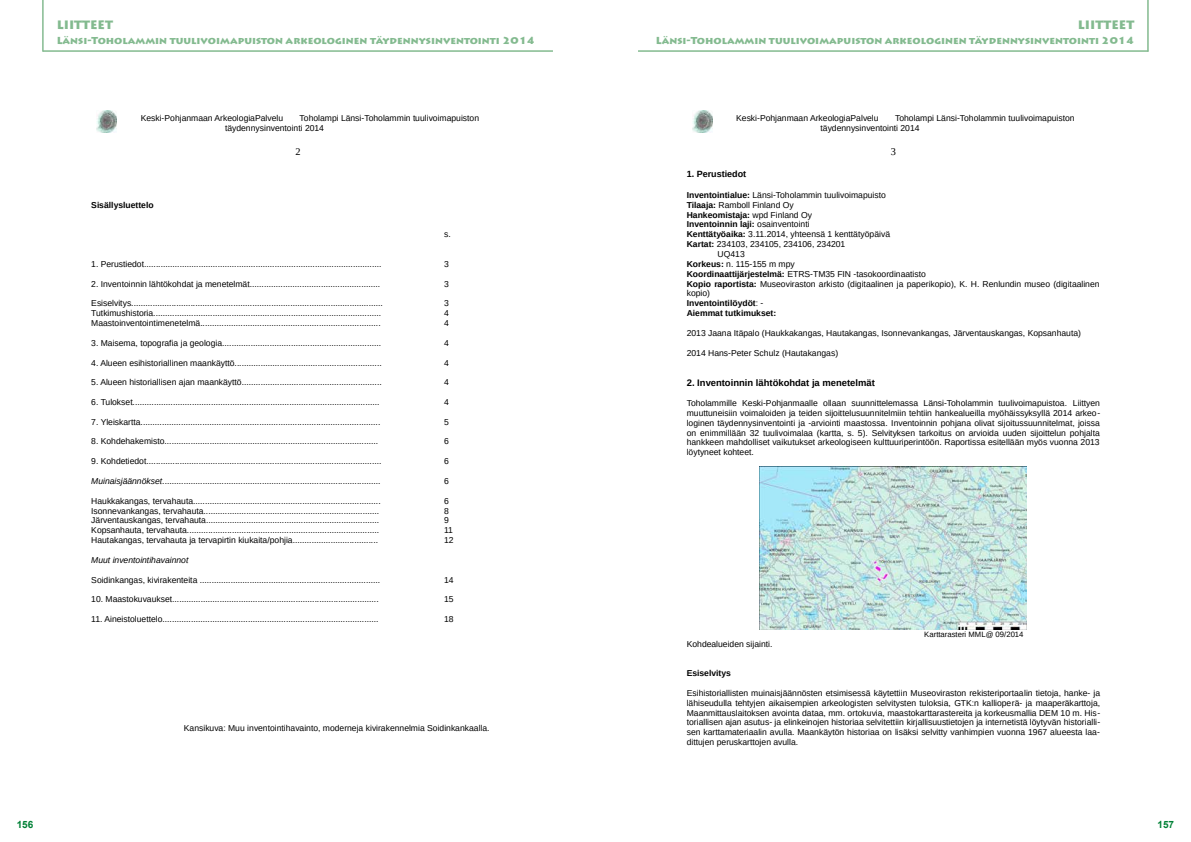
<style>
.page{position:relative;width:1191px;height:842px;background:#fff}
.page>*{position:absolute;margin:0;border:0;box-sizing:border-box;transform-origin:0 0}
.t1{font:900 12px "Lithos Pro";color:#83ba8f}
.t2{font:10.3px "Liberation Serif";color:#000}
.t3{font:900 10px "Lithos Pro";color:#83ba8f}
.t4{font:700 10px "Arial";color:#008136}
.t5{font:700 9.4px "Liberation Sans";color:#000}
.t6{font:700 9px "Liberation Sans";color:#000}
.t7{font:8.6px/9.9px "Liberation Sans";color:#000}
.t8{font:700 8.6px "Liberation Sans";color:#000}
.t9{font:italic 8.6px "Liberation Sans";color:#000}
.t10{font:7.7px "Liberation Sans";color:#000}
.s1{font-style:italic}
.s2{font-weight:700}
.s3{font-weight:400}
</style>
<div class="page">
<img style="left:97px;top:110px;width:20px;height:22px">
<img style="left:692px;top:110px;width:20px;height:22px">
<img style="left:759px;top:467px;width:268px;height:162px">
<hr style="left:43px;top:51px;width:510px;height:1px;background:#83ba8f">
<hr style="left:638px;top:51px;width:510px;height:1px;background:#83ba8f">
<hr style="left:42px;top:0;width:1px;height:52px;background:#83ba8f">
<hr style="left:1147px;top:0;width:1px;height:52px;background:#83ba8f">
<h1 class="t1" style="left:57px;top:17px;width:58px">LIITTEET</h1>
<h1 class="t1" style="left:1078px;top:17px;width:58px">LIITTEET</h1>
<p class="t3" style="left:57px;top:34px;width:480px">Länsi-Toholammin tuulivoimapuiston arkeologinen täydennysinventointi 2014</p>
<p class="t3" style="left:656px;top:34px;width:480px">Länsi-Toholammin tuulivoimapuiston arkeologinen täydennysinventointi 2014</p>
<p class="t7" style="left:141px;top:113px;width:144px">Keski-Pohjanmaan ArkeologiaPalvelu</p>
<p class="t7" style="left:225px;top:113px;width:255px;line-height:10.6px;text-indent:74px">Toholampi Länsi-Toholammin tuulivoimapuiston täydennysinventointi 2014</p>
<p class="t2" style="left:295px;top:145px;width:7px">2</p>
<p class="t8" style="left:91px;top:202px;width:64px">Sisällysluettelo</p>
<p class="t7" style="left:444px;top:230px;width:8px">s.</p>
<p class="t7" style="left:91px;top:259px;width:292px">1. Perustiedot....................................................................................................</p>
<p class="t7" style="left:444px;top:259px;width:6px">3</p>
<p class="t7" style="left:91px;top:279px;width:290px">2. Inventoinnin lähtökohdat ja menetelmät.......................................................</p>
<p class="t7" style="left:444px;top:279px;width:6px">3</p>
<p class="t7" style="left:91px;top:299px;width:293px">Esiselvitys..........................................................................................................</p>
<p class="t7" style="left:444px;top:299px;width:6px">3</p>
<p class="t7" style="left:91px;top:309px;width:291px">Tutkimushistoria................................................................................................</p>
<p class="t7" style="left:444px;top:309px;width:6px">4</p>
<p class="t7" style="left:91px;top:318px;width:291px">Maastoinventointimenetelmä............................................................................</p>
<p class="t7" style="left:444px;top:318px;width:6px">4</p>
<p class="t7" style="left:91px;top:338px;width:291px">3. Maisema, topografia ja geologia...................................................................</p>
<p class="t7" style="left:444px;top:338px;width:6px">4</p>
<p class="t7" style="left:91px;top:358px;width:292px">4. Alueen esihistoriallinen maankäyttö..............................................................</p>
<p class="t7" style="left:444px;top:358px;width:6px">4</p>
<p class="t7" style="left:91px;top:378px;width:292px">5. Alueen historiallisen ajan maankäyttö...........................................................</p>
<p class="t7" style="left:444px;top:378px;width:6px">4</p>
<p class="t7" style="left:91px;top:397px;width:290px">6. Tulokset........................................................................................................</p>
<p class="t7" style="left:444px;top:397px;width:6px">4</p>
<p class="t7" style="left:91px;top:417px;width:291px">7. Yleiskartta.....................................................................................................</p>
<p class="t7" style="left:444px;top:417px;width:6px">5</p>
<p class="t7" style="left:91px;top:437px;width:288px">8. Kohdehakemisto..........................................................................................</p>
<p class="t7" style="left:444px;top:437px;width:6px">6</p>
<p class="t7" style="left:91px;top:456px;width:292px">9. Kohdetiedot...................................................................................................</p>
<p class="t7" style="left:444px;top:456px;width:6px">6</p>
<p class="t7" style="left:91px;top:476px;width:291px"><span class="s1">Muinaisjäännökset</span>............................................................................................</p>
<p class="t7" style="left:444px;top:476px;width:6px">6</p>
<p class="t7" style="left:91px;top:496px;width:291px">Haukkakangas, tervahauta...............................................................................</p>
<p class="t7" style="left:444px;top:496px;width:6px">6</p>
<p class="t7" style="left:91px;top:506px;width:289px">Isonnevankangas, tervahauta..........................................................................</p>
<p class="t7" style="left:444px;top:506px;width:6px">8</p>
<p class="t7" style="left:91px;top:516px;width:289px">Järventauskangas, tervahauta.........................................................................</p>
<p class="t7" style="left:444px;top:516px;width:6px">9</p>
<p class="t7" style="left:91px;top:526px;width:289px">Kopsanhauta, tervahauta.................................................................................</p>
<p class="t7" style="left:444px;top:526px;width:10px">11</p>
<p class="t7" style="left:91px;top:535px;width:288px">Hautakangas, tervahauta ja tervapirtin kiukaita/pohjia....................................</p>
<p class="t7" style="left:444px;top:535px;width:11px">12</p>
<p class="t9" style="left:91px;top:557px;width:99px">Muut inventointihavainnot</p>
<p class="t7" style="left:91px;top:575px;width:290px">Soidinkangas, kivirakenteita ............................................................................</p>
<p class="t7" style="left:444px;top:575px;width:11px">14</p>
<p class="t7" style="left:91px;top:595px;width:289px">10. Maastokuvaukset.......................................................................................</p>
<p class="t7" style="left:444px;top:595px;width:11px">15</p>
<p class="t7" style="left:91px;top:614px;width:289px">11. Aineistoluettelo...........................................................................................</p>
<p class="t7" style="left:444px;top:614px;width:11px">18</p>
<p class="t7" style="left:184px;top:723px;width:307px">Kansikuva: Muu inventointihavainto, moderneja kivirakennelmia Soidinkankaalla.</p>
<p class="t7" style="left:736px;top:113px;width:144px">Keski-Pohjanmaan ArkeologiaPalvelu</p>
<p class="t7" style="left:820px;top:113px;width:255px;line-height:10.6px;text-indent:74px">Toholampi Länsi-Toholammin tuulivoimapuiston täydennysinventointi 2014</p>
<p class="t2" style="left:891px;top:145px;width:7px">3</p>
<p class="t6" style="left:687px;top:171px;width:61px">1. Perustiedot</p>
<p class="t7" style="left:687px;top:190px;width:201px"><span class="s2">Inventointialue:</span> Länsi-Toholammin tuulivoimapuisto</p>
<p class="t7" style="left:687px;top:200px;width:109px"><span class="s2">Tilaaja:</span> Ramboll Finland Oy</p>
<p class="t8" style="left:687px;top:211px;width:127px">Hankeomistaja: <span class="s3">wpd Finland Oy</span></p>
<p class="t8" style="left:687px;top:221px;width:124px">Inventoinnin laji: <span class="s3">osainventointi</span></p>
<p class="t7" style="left:687px;top:230px;width:205px"><span class="s2">Kenttätyöaika:</span> 3.11.2014, yhteensä 1 kenttätyöpäivä</p>
<p class="t7" style="left:687px;top:239px;width:160px"><span class="s2">Kartat:</span> 234103, 234105, 234106, 234201</p>
<p class="t7" style="left:717px;top:249px;width:29px">UQ413</p>
<p class="t7" style="left:687px;top:259px;width:109px"><span class="s2">Korkeus:</span> n. 115-155 m mpy</p>
<p class="t7" style="left:687px;top:269px;width:241px"><span class="s2">Koordinaattijärjestelmä:</span> ETRS-TM35 FIN -tasokoordinaatisto</p>
<p class="t7" style="left:687px;top:279px;width:414px"><span class="s2">Kopio raportista:</span> Museoviraston arkisto (digitaalinen ja paperikopio), K. H. Renlundin museo (digitaalinen</p>
<p class="t7" style="left:687px;top:289px;width:25px">kopio)</p>
<p class="t8" style="left:687px;top:300px;width:78px">Inventointilöydöt<span class="s3">: -</span></p>
<p class="t8" style="left:687px;top:310px;width:91px">Aiemmat tutkimukset:</p>
<p class="t7" style="left:687px;top:328px;width:396px">2013 Jaana Itäpalo (Haukkakangas, Hautakangas, Isonnevankangas, Järventauskangas, Kopsanhauta)</p>
<p class="t7" style="left:687px;top:348px;width:153px">2014 Hans-Peter Schulz (Hautakangas)</p>
<p class="t5" style="left:687px;top:379px;width:190px">2. Inventoinnin lähtökohdat ja menetelmät</p>
<p class="t7" style="left:687px;top:398px;width:415px;text-align:justify">Toholammille Keski-Pohjanmaalle ollaan suunnittelemassa Länsi-Toholammin tuulivoimapuistoa. Liittyen muuttuneisiin voimaloiden ja teiden sijoittelusuunnitelmiin tehtiin hankealueilla myöhäissyksyllä 2014 arkeo&shy;loginen täydennysinventointi ja -arviointi maastossa. Inventoinnin pohjana olivat sijoitussuunnitelmat, joissa on enimmillään 32 tuulivoimalaa (kartta, s. 5). Selvityksen tarkoitus on arvioida uuden sijoittelun pohjalta hankkeen mahdolliset vaikutukset arkeologiseen kulttuuriperintöön. Raportissa esitellään myös vuonna 2013 löytyneet kohteet.</p>
<p class="t10" style="left:924px;top:630px;width:101px">Karttarasteri MML@ 09/2014</p>
<p class="t7" style="left:687px;top:639px;width:87px">Kohdealueiden sijainti.</p>
<p class="t8" style="left:687px;top:670px;width:46px">Esiselvitys</p>
<p class="t7" style="left:687px;top:688px;width:415px;text-align:justify">Esihistoriallisten muinaisjäännösten etsimisessä käytettiin Museoviraston rekisteriportaalin tietoja, hanke- ja lähiseudulla tehtyjen aikaisempien arkeologisten selvitysten tuloksia, GTK:n kallioperä- ja maaperäkarttoja, Maanmittauslaitoksen avointa dataa, mm. ortokuvia, maastokarttarastereita ja korkeusmallia DEM 10 m. His&shy;toriallisen ajan asutus- ja elinkeinojen historiaa selvitettiin kirjallisuustietojen ja internetistä löytyvän historialli&shy;sen karttamateriaalin avulla. Maankäytön historiaa on lisäksi selvitty vanhimpien vuonna 1967 alueesta laa&shy;dittujen peruskarttojen avulla.</p>
<p class="t4" style="left:17px;top:818px;width:18px">156</p>
<p class="t4" style="left:1157px;top:818px;width:18px">157</p>
</div>
